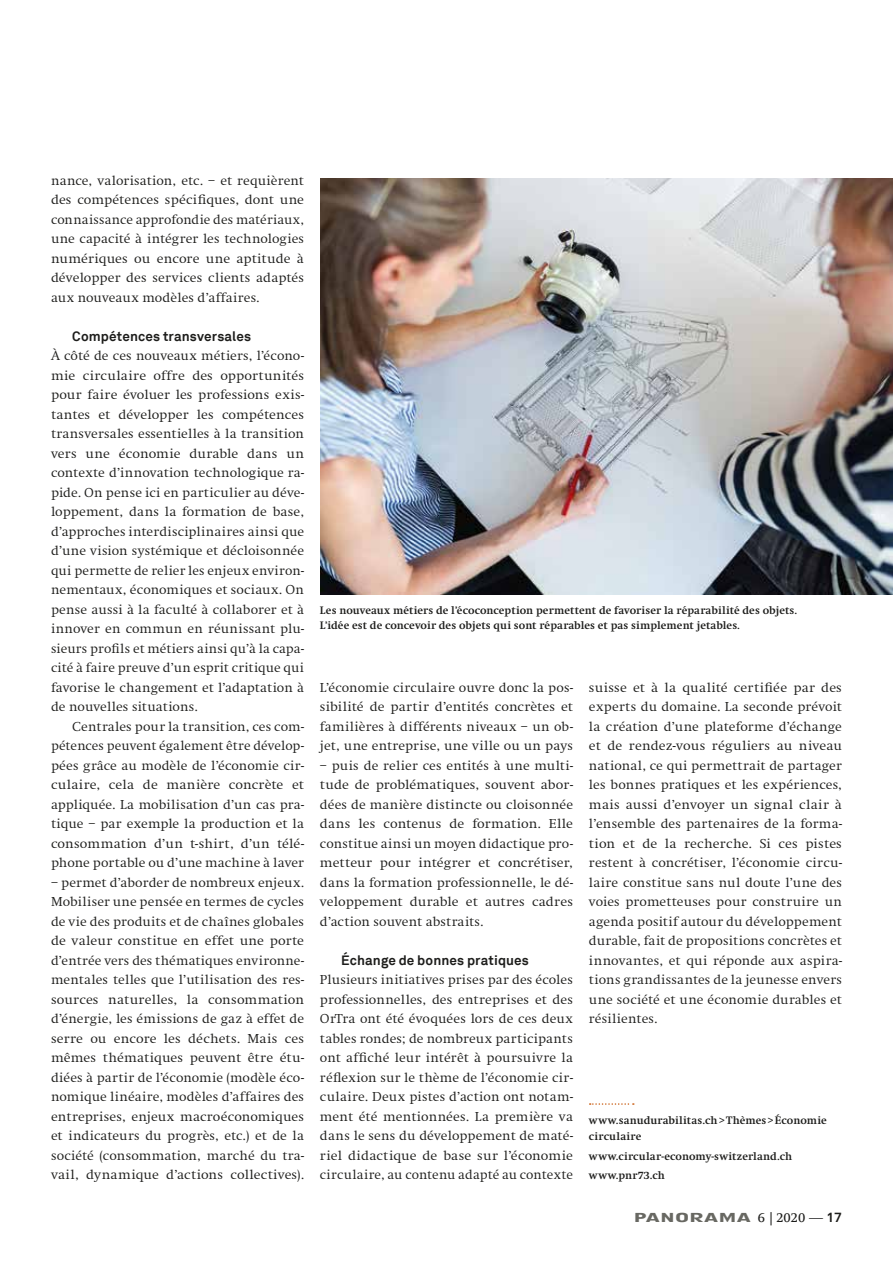
<style>
.page{position:relative;width:893px;height:1263px;background:#fff}
.page>*{position:absolute;margin:0;border:0;box-sizing:border-box;transform-origin:0 0}
.t1{font:300 13.5px/19.5px "Swift";letter-spacing:.01em;color:#1d1d1b;text-align:justify}
.t2{font:300 13.5px/19.5px "Swift";letter-spacing:.01em;color:#1d1d1b;text-align:justify;scale:1.05 1}
.t3{font:700 13.5px "Akkurat";letter-spacing:.01em;color:#1d1d1b}
.t4{font:13.5px "Rundfunk Grotesk Com";color:#686862;scale:1.5 1}
.t5{font:700 11.25px/16.5px "Swift";letter-spacing:.01em;color:#1d1d1b}
.s1{font-family:"Swift Com";color:#1d1d1b}
.s2{font-family:"Swift";font-weight:300;color:#1d1d1b}
.s3{font-family:"Akkurat";font-weight:700;color:#1d1d1b}
</style>
<div class="page">
<svg style="left:590px;top:1103px;width:44px;height:2px"></svg>
<img style="left:321px;top:179px;width:572px;height:415px">
<p class="t1" style="left:51px;top:171px;width:254px">nance, valorisation, etc. – et requièrent des compétences spécifiques, dont une connaissance approfondie des matériaux, une capacité à intégrer les technologies numériques ou encore une aptitude à développer des services clients adaptés aux nouveaux modèles d’affaires.</p>
<p class="t3" style="left:72px;top:328px;width:180px">Compétences transversales</p>
<p class="t1" style="left:51px;top:346px;width:255px">À côté de ces nouveaux métiers, l’écono&shy;mie circulaire offre des opportunités pour faire évoluer les professions exis&shy;tantes et développer les compétences transversales essentielles à la transition vers une économie durable dans un contexte d’innovation technologique ra&shy;pide. On pense ici en particulier au déve&shy;loppement, dans la formation de base, d’approches interdisciplinaires ainsi que d’une vision systémique et décloisonnée qui permette de relier les enjeux environ&shy;nementaux, économiques et sociaux. On pense aussi à la faculté à collaborer et à innover en commun en réunissant plu&shy;sieurs profils et métiers ainsi qu’à la capa&shy;cité à faire preuve d’un esprit critique qui favorise le changement et l’adaptation à de nouvelles situations.</p>
<p class="t1" style="left:51px;top:717px;width:255px;text-indent:21px">Centrales pour la transition, ces com&shy;pétences peuvent également être dévelop&shy;pées grâce au modèle de l’économie cir&shy;culaire, cela de manière concrète et appliquée. La mobilisation d’un cas pra&shy;tique – par exemple la production et la consommation d’un t-shirt, d’un télé&shy;phone portable ou d’une machine à laver</p>
<p class="t1" style="left:51px;top:873px;width:255px">– permet d’aborder de nombreux enjeux.<br>Mobiliser une pensée en termes de cycles de vie des produits et de chaînes globales de valeur constitue en effet une porte d’entrée vers des thématiques environne&shy;mentales telles que l’utilisation des res&shy;sources naturelles, la consommation d’énergie, les émissions de gaz à effet de serre ou encore les déchets. Mais ces mêmes thématiques peuvent être étu&shy;diées à partir de l’économie (modèle éco&shy;nomique linéaire, modèles d’affaires des entreprises, enjeux macroéconomiques et indicateurs du progrès, etc.) et de la société (consommation, marché du tra&shy;vail, dynamique d’actions collectives).</p>
<p class="t5" style="left:320px;top:603px;width:478px;line-height:15px">Les nouveaux métiers de l’écoconception permettent de favoriser la réparabilité des objets.<br>L’idée est de concevoir des objets qui sont réparables et pas simplement jetables.</p>
<p class="t1" style="left:320px;top:678px;width:254px">L’économie circulaire ouvre donc la pos&shy;sibilité de partir d’entités concrètes et familières à différents niveaux – un ob&shy;jet, une entreprise, une ville ou un pays</p>
<p class="t1" style="left:320px;top:756px;width:254px">– puis de relier ces entités à une multi&shy;tude de problématiques, souvent abor&shy;dées de manière distincte ou cloisonnée dans les contenus de formation. Elle constitue ainsi un moyen didactique pro&shy;metteur pour intégrer et concrétiser, dans la formation professionnelle, le dé&shy;veloppement durable et autres cadres d’action souvent abstraits.</p>
<p class="t3" style="left:341px;top:952px;width:189px">Échange de bonnes pratiques</p>
<p class="t1" style="left:320px;top:970px;width:255px">Plusieurs initiatives prises par des écoles professionnelles, des entreprises et des OrTra ont été évoquées lors de ces deux tables rondes; de nombreux participants ont affiché leur intérêt à poursuivre la réflexion sur le thème de l’économie cir&shy;culaire. Deux pistes d’action ont notam&shy;ment été mentionnées. La première va dans le sens du développement de maté&shy;riel didactique de base sur l’économie circulaire, au contenu adapté au contexte</p>
<p class="t2" style="left:589px;top:678px;width:242px">suisse et à la qualité certifiée par des experts du domaine. La seconde prévoit la création d’une plateforme d’échange et de rendez-vous réguliers au niveau national, ce qui permettrait de partager les bonnes pratiques et les expériences, mais aussi d’envoyer un signal clair à l’ensemble des partenaires de la forma&shy;tion et de la recherche. Si ces pistes restent à concrétiser, l’économie circu&shy;laire constitue sans nul doute l’une des voies prometteuses pour construire un agenda positif autour du développement durable, fait de propositions concrètes et innovantes, et qui réponde aux aspira&shy;tions grandissantes de la jeunesse envers une société et une économie durables et résilientes.</p>
<p class="t5" style="left:589px;top:1112px;width:239px">www.sanudurabilitas.ch&gt;Thèmes&gt;Économie circulaire</p>
<p class="t5" style="left:589px;top:1147px;width:205px;line-height:19.5px">www.circular-economy-switzerland.ch www.pnr73.ch</p>
<p class="t4" style="left:633px;top:1210px;width:141px">PANORAMA <span class="s1">6 |2020</span> <span class="s2">—</span> <span class="s3">17</span></p>
</div>
